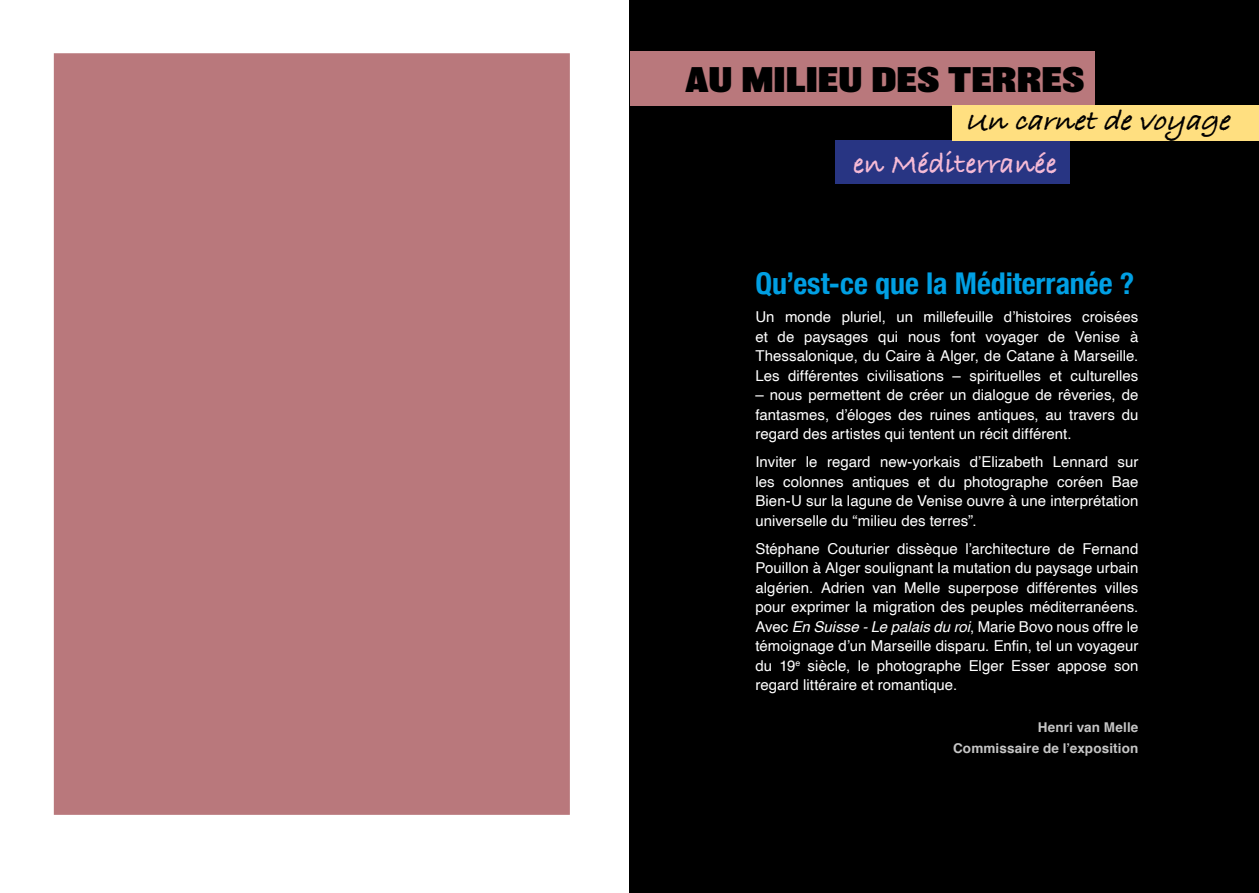
<style>
.page{position:relative;width:1259px;height:893px;background:#fff}
.page>*{position:absolute;margin:0;border:0;box-sizing:border-box;transform-origin:0 0}
.t1{font:900 32.7px "Balboa";color:#000}
.t2{font:700 condensed 30px "Helvetica Neue";color:#009fe3}
.t3{font:700 condensed 30px "ITC Avant Garde Std";color:#000}
.t4{font:italic 700 29.55px "Bradley Hand ITCTT";color:#000}
.t5{font:700 29.55px "Bradley Hand ITCTT";color:#f6bbd6}
.t6{font:15px/19.5px "Helvetica";color:#fff;text-align:justify}
.t7{font:700 13.5px/20.5px "Helvetica";letter-spacing:.01em;color:#c6c6c6;text-align:right}
.s1{font-style:italic}
</style>
<div class="page">
<div style="left:629px;top:0;width:630px;height:893px;background:#000"></div>
<div style="left:54px;top:53px;width:516px;height:762px;background:#b9787c;border:2px solid #b9787c"></div>
<div style="left:835px;top:141px;width:234px;height:43px;background:#283583"></div>
<div style="left:630px;top:51px;width:464px;height:55px;background:#b9787c"></div>
<div style="left:953px;top:106px;width:306px;height:35px;background:#ffdf80"></div>
<h2 class="t3" style="left:864px;top:46px;width:315px">DES IMAGES EN PARTAGE</h2>
<h1 class="t1" style="left:685px;top:60px;width:401px">AU MILIEU DES TERRES</h1>
<h3 class="t4" style="left:965px;top:98px;width:277px">Uncarnetdevoyage</h3>
<h3 class="t5" style="left:853px;top:141px;width:205px">en Méditerranée</h3>
<h2 class="t2" style="left:755px;top:259px;width:380px">Qu’est-ce que la Méditerranée ?</h2>
<p class="t6" style="left:755px;top:308px;width:384px">Un monde pluriel, un millefeuille d’histoires croisées et de paysages qui nous font voyager de Venise à Thessalonique, du Caire à Alger, de Catane à Marseille.<br>Les différentes civilisations – spirituelles et culturelles</p>
<p class="t6" style="left:755px;top:386px;width:384px">– nous permettent de créer un dialogue de rêveries, de fantasmes, d’éloges des ruines antiques, au travers du regard des artistes qui tentent un récit différent.</p>
<p class="t6" style="left:755px;top:453px;width:384px">Inviter le regard new-yorkais d’Elizabeth Lennard sur les colonnes antiques et du photographe coréen Bae Bien-U sur la lagune de Venise ouvre à une interprétation universelle du “milieu des terres”.</p>
<p class="t6" style="left:755px;top:539px;width:384px">Stéphane Couturier dissèque l’architecture de Fernand Pouillon à Alger soulignant la mutation du paysage urbain algérien. Adrien van Melle superpose différentes villes pour exprimer la migration des peuples méditerranéens.<br>Avec <span class="s1">En Suisse - Le palais du roi</span>, Marie Bovo nous offre le témoignage d’un Marseille disparu. Enfin, tel un voyageur du 19<sup>e</sup> siècle, le photographe Elger Esser appose son regard littéraire et romantique.</p>
<p class="t7" style="left:953px;top:717px;width:187px">Henri van Melle<br>Commissaire de l’exposition</p>
</div>
